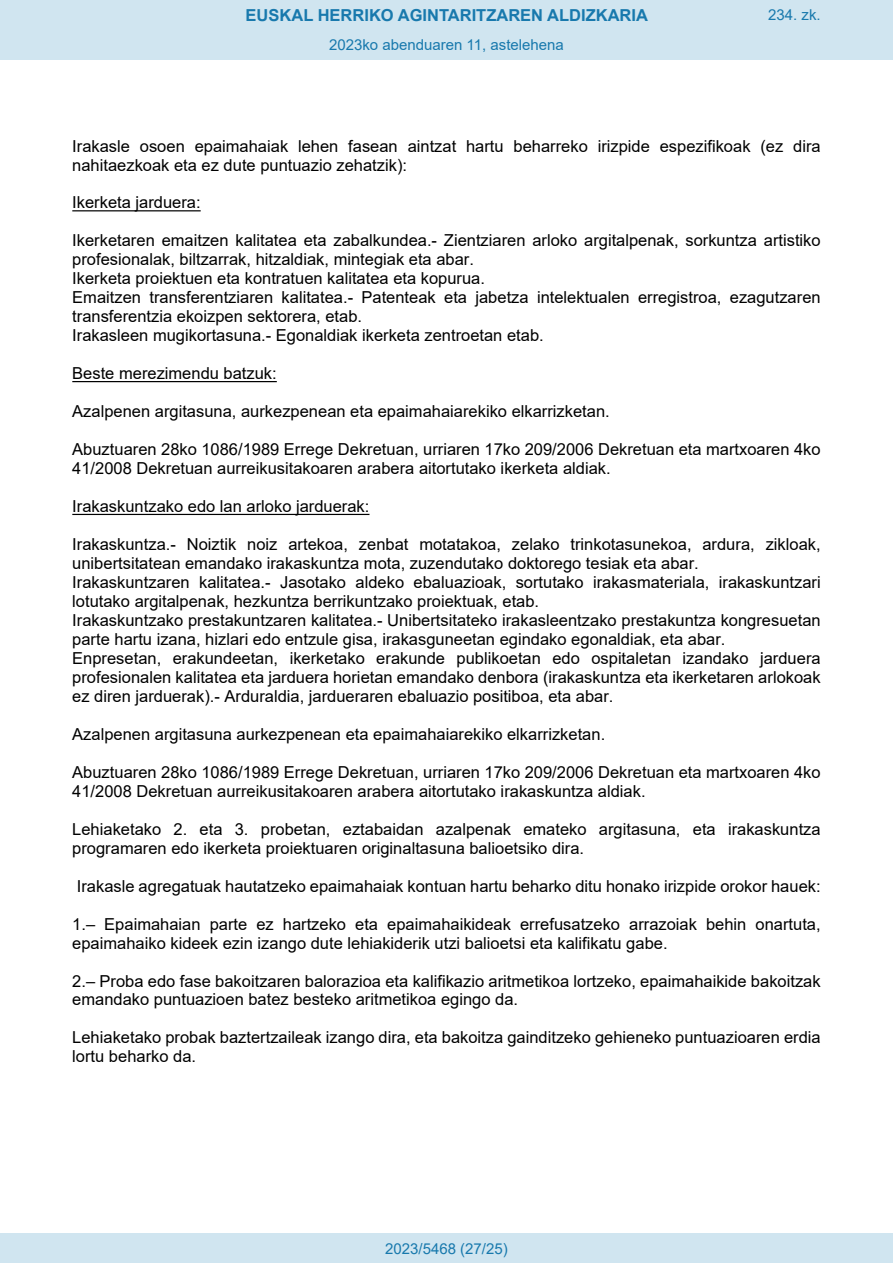
<style>
.page{position:relative;width:893px;height:1263px;background:#fff}
.page>*{position:absolute;margin:0;border:0;box-sizing:border-box;transform-origin:0 0}
.t1{font:16.5px/18.9px "Arial";color:#000}
.t2{font:700 16.5px "Arial";color:#1879ad}
.Paginacion_Centro{font:15px "Arial";color:#1879ad}
</style>
<div class="page">
<hr style="left:72px;top:210px;width:129px;height:1px;background:#000">
<hr style="left:72px;top:381px;width:205px;height:1px;background:#000">
<hr style="left:72px;top:514px;width:297px;height:1px;background:#000">
<div style="left:0;top:0;width:893px;height:60px;background:#d0e5f0"></div>
<div style="left:0;top:1233px;width:893px;height:30px;background:#d0e5f0"></div>
<p class="t2" style="left:246px;top:3px;width:404px">EUSKAL HERRIKO AGINTARITZAREN ALDIZKARIA</p>
<p class="Paginacion_Centro" style="left:768px;top:5px;width:54px">234. zk.</p>
<p class="Paginacion_Centro" style="left:329px;top:35px;width:236px">2023ko abenduaren 11, astelehena</p>
<p class="t1" style="left:72px;top:136px;width:750px">Irakasle osoen epaimahaiak lehen fasean aintzat hartu beharreko irizpide espezifikoak (ez dira nahitaezkoak eta ez dute puntuazio zehatzik):</p>
<p class="t1" style="left:72px;top:193px;width:130px">Ikerketa jarduera:</p>
<p class="t1" style="left:72px;top:231px;width:750px">Ikerketaren emaitzen kalitatea eta zabalkundea.- Zientziaren arloko argitalpenak, sorkuntza artistiko profesionalak, biltzarrak, hitzaldiak, mintegiak eta abar.<br>Ikerketa proiektuen eta kontratuen kalitatea eta kopurua.<br>Emaitzen transferentziaren kalitatea.- Patenteak eta jabetza intelektualen erregistroa, ezagutzaren transferentzia ekoizpen sektorera, etab.<br>Irakasleen mugikortasuna.- Egonaldiak ikerketa zentroetan etab.</p>
<p class="t1" style="left:72px;top:364px;width:206px">Beste merezimendu batzuk:</p>
<p class="t1" style="left:72px;top:402px;width:539px">Azalpenen argitasuna, aurkezpenean eta epaimahaiarekiko elkarrizketan.</p>
<p class="t1" style="left:72px;top:440px;width:750px">Abuztuaren 28ko 1086/1989 Errege Dekretuan, urriaren 17ko 209/2006 Dekretuan eta martxoaren 4ko<br>41/2008 Dekretuan aurreikusitakoaren arabera aitortutako ikerketa aldiak.</p>
<p class="t1" style="left:72px;top:497px;width:299px">Irakaskuntzako edo lan arloko jarduerak:</p>
<p class="t1" style="left:72px;top:535px;width:750px">Irakaskuntza.- Noiztik noiz artekoa, zenbat motatakoa, zelako trinkotasunekoa, ardura, zikloak, unibertsitatean emandako irakaskuntza mota, zuzendutako doktorego tesiak eta abar.<br>Irakaskuntzaren kalitatea.- Jasotako aldeko ebaluazioak, sortutako irakasmateriala, irakaskuntzari lotutako argitalpenak, hezkuntza berrikuntzako proiektuak, etab.<br>Irakaskuntzako prestakuntzaren kalitatea.- Unibertsitateko irakasleentzako prestakuntza kongresuetan parte hartu izana, hizlari edo entzule gisa, irakasguneetan egindako egonaldiak, eta abar.<br>Enpresetan, erakundeetan, ikerketako erakunde publikoetan edo ospitaletan izandako jarduera profesionalen kalitatea eta jarduera horietan emandako denbora (irakaskuntza eta ikerketaren arlokoak ez diren jarduerak).- Arduraldia, jardueraren ebaluazio positiboa, eta abar.</p>
<p class="t1" style="left:72px;top:724px;width:534px">Azalpenen argitasuna aurkezpenean eta epaimahaiarekiko elkarrizketan.</p>
<p class="t1" style="left:72px;top:762px;width:750px">Abuztuaren 28ko 1086/1989 Errege Dekretuan, urriaren 17ko 209/2006 Dekretuan eta martxoaren 4ko<br>41/2008 Dekretuan aurreikusitakoaren arabera aitortutako irakaskuntza aldiak.</p>
<p class="t1" style="left:72px;top:819px;width:750px">Lehiaketako 2. eta 3. probetan, eztabaidan azalpenak emateko argitasuna, eta irakaskuntza programaren edo ikerketa proiektuaren originaltasuna balioetsiko dira.</p>
<p class="t1" style="left:77px;top:876px;width:745px">Irakasle agregatuak hautatzeko epaimahaiak kontuan hartu beharko ditu honako irizpide orokor hauek:</p>
<p class="t1" style="left:72px;top:914px;width:750px">1.– Epaimahaian parte ez hartzeko eta epaimahaikideak errefusatzeko arrazoiak behin onartuta, epaimahaiko kideek ezin izango dute lehiakiderik utzi balioetsi eta kalifikatu gabe.</p>
<p class="t1" style="left:72px;top:971px;width:750px">2.– Proba edo fase bakoitzaren balorazioa eta kalifikazio aritmetikoa lortzeko, epaimahaikide bakoitzak emandako puntuazioen batez besteko aritmetikoa egingo da.</p>
<p class="t1" style="left:72px;top:1028px;width:750px">Lehiaketako probak baztertzaileak izango dira, eta bakoitza gainditzeko gehieneko puntuazioaren erdia lortu beharko da.</p>
<p class="Paginacion_Centro" style="left:385px;top:1238px;width:124px">2023/5468 (27/25)</p>
</div>
